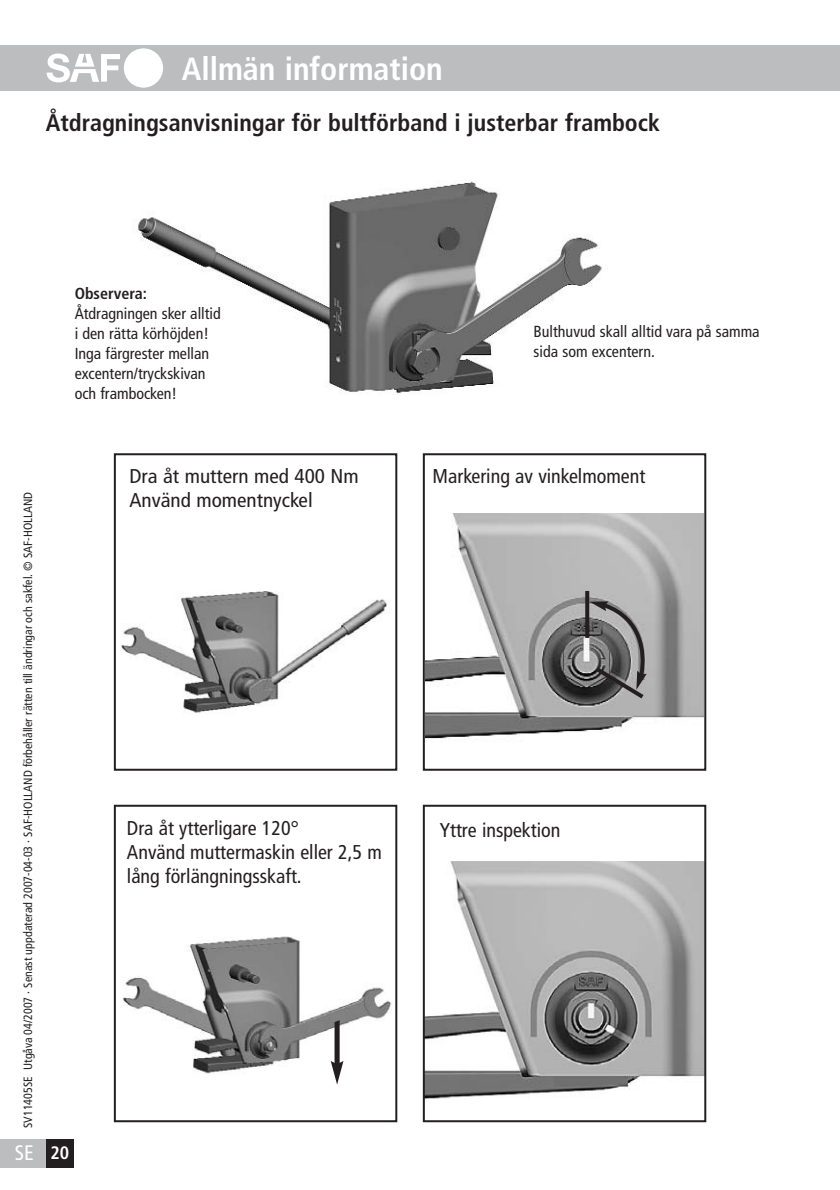
<style>
.page{position:relative;width:840px;height:1190px;background:#fff}
.page>*{position:absolute;margin:0;border:0;box-sizing:border-box;transform-origin:0 0}
.t1{font:700 condensed 32px "Frutiger";color:#fff}
.t2{font:700 condensed 24px "Frutiger";color:#231f20}
.t3{font:condensed 21px "Frutiger";color:#fff}
.t4{font:condensed 20px/24px "Frutiger";color:#231f20}
.t5{font:condensed 20px/24px "Frutiger";color:#231f20;scale:1.06 1}
.t6{font:700 condensed 18px "Frutiger";color:#fff}
.t7{font:condensed 16px/20px "Frutiger";color:#231f20}
.t8{font:700 condensed 16px "Frutiger";color:#231f20}
.t9{font:condensed 12px "Frutiger";color:#231f20}
</style>
<div class="page">
<div style="left:0;top:45px;width:840px;height:45px;background:#bbbdbf"></div>
<div style="left:124px;top:48px;width:39px;height:40px;background:#fff;border-radius:50%"></div>
<svg style="left:47px;top:54px;width:73px;height:28px"></svg>
<div style="left:46px;top:1139px;width:28px;height:28px;background:#231f20"></div>
<div style="left:0;top:1139px;width:46px;height:28px;background:#bbbdbf"></div>
<img style="left:137px;top:181px;width:465px;height:213px">
<img style="left:121px;top:591px;width:267px;height:122px">
<div style="left:114px;top:453px;width:283px;height:318px;border:2px solid #231f20"></div>
<img style="left:122px;top:936px;width:270px;height:138px">
<div style="left:114px;top:805px;width:283px;height:317px;border:2px solid #231f20"></div>
<img style="left:426px;top:513px;width:277px;height:226px">
<img style="left:426px;top:861px;width:277px;height:238px">
<svg style="left:585px;top:591px;width:4px;height:47px"></svg>
<svg style="left:589px;top:601px;width:59px;height:101px;background:#7c7b7b"></svg>
<svg style="left:331px;top:1020px;width:12px;height:65px"></svg>
<div style="left:423px;top:453px;width:283px;height:318px;border:2px solid #231f20"></div>
<div style="left:423px;top:805px;width:283px;height:317px;border:2px solid #231f20"></div>
<h1 class="t1" style="left:182px;top:56px;width:263px">Allmän information</h1>
<h2 class="t2" style="left:46px;top:113px;width:616px">Åtdragningsanvisningar för bultförband i justerbar frambock</h2>
<p class="t8" style="left:75px;top:287px;width:74px">Observera:</p>
<p class="t7" style="left:75px;top:305px;width:148px">Åtdragningen sker alltid i den rätta körhöjden!<br>Inga färgrester mellan excentern/tryckskivan och frambocken!</p>
<p class="t7" style="left:534px;top:323px;width:228px">Bulthuvud skall alltid vara på samma sida som excentern.</p>
<p class="t9" style="left:23px;top:1128px;width:637px;rotate:-90deg">SV11405SE Utgåva 04/2007 · Senast uppdaterad 2007-04-03 · SAF-HOLLAND förbehåller rätten till ändringar och sakfel. © SAF-HOLLAND</p>
<h3 class="t3" style="left:15px;top:1144px;width:21px">SE</h3>
<p class="t6" style="left:51px;top:1146px;width:20px">20</p>
<p class="t5" style="left:129px;top:466px;width:218px">Dra åt muttern med 400 Nm<br>Använd momentnyckel</p>
<p class="t4" style="left:433px;top:466px;width:214px">Markering av vinkelmoment</p>
<p class="t4" style="left:127px;top:818px;width:256px">Dra åt ytterligare 120°<br>Använd muttermaskin eller 2,5 m lång förlängningsskaft.</p>
<p class="t4" style="left:440px;top:819px;width:122px">Yttre inspektion</p>
</div>
